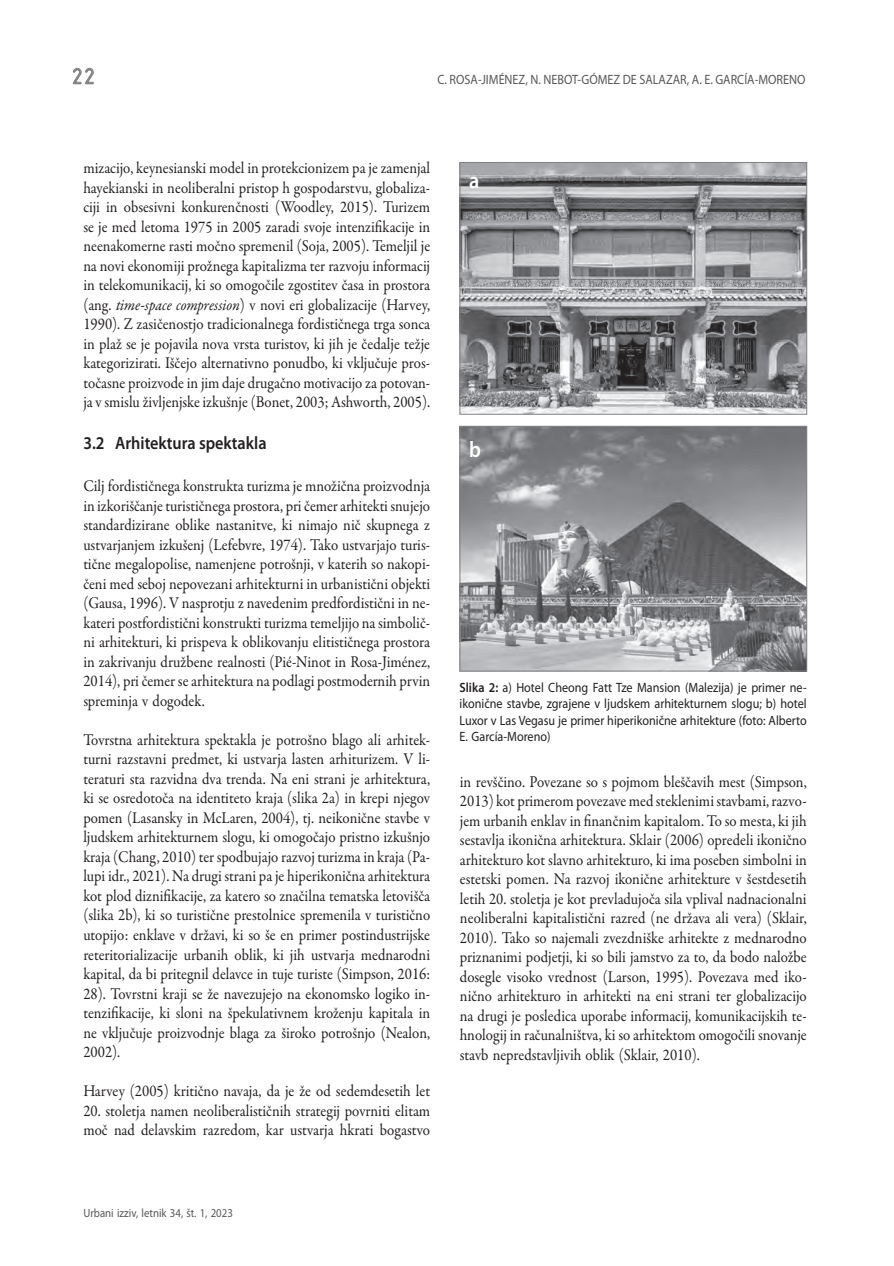
<style>
.page{position:relative;width:894px;height:1266px;background:#fff}
.page>*{position:absolute;margin:0;border:0;box-sizing:border-box;transform-origin:0 0}
.t1{font:24px "ISOCTEUR";color:#808285}
.t2{font:600 22.5px "Myriad Pro";color:#fff;scale:.9 1}
.t3{font:600 18px "Myriad Pro";color:#231f20;scale:.9 1}
.t4{font:16.5px/19.5px "Garamond Premr Pro";color:#231f20;text-align:justify;scale:.9 1}
.t5{font:13.5px/16.5px "Myriad Pro";color:#231f20;text-align:justify;scale:.9 1}
.t6{font:13.5px "Myriad Pro";color:#57585a;scale:.9 1}
.t7{font:12px "Myriad Pro";color:#57585a;scale:.9 1}
.s1{font-style:italic}
.s2{font-weight:600}
</style>
<div class="page">
<svg style="left:72px;top:68px;width:22px;height:17px"></svg>
<img style="left:461px;top:164px;width:344px;height:248px">
<div style="left:459px;top:162px;width:348px;height:252px;border:1px solid #808285"></div>
<img style="left:461px;top:428px;width:344px;height:241px">
<div style="left:459px;top:426px;width:348px;height:245px;border:1px solid #808285"></div>
<h1 class="t1" style="left:69px;top:61px;width:31px">22</h1>
<p class="t6" style="left:437px;top:72px;width:410px">C. ROSA-JIMÉNEZ, N. NEBOT-GÓMEZ DE SALAZAR, A. E. GARCÍA-MORENO</p>
<p class="t4" style="left:83px;top:158px;width:387px">mizacijo, keynesianski model in protekcionizem pa je zamenjal hayekianski in neoliberalni pristop h gospodarstvu, globaliza&shy;ciji in obsesivni konkurenčnosti (Woodley, 2015). Turizem se je med letoma 1975 in 2005 zaradi svoje intenzifikacije in neenakomerne rasti močno spremenil (Soja, 2005). Temeljil je na novi ekonomiji prožnega kapitalizma ter razvoju informacij in telekomunikacij, ki so omogočile zgostitev časa in prostora (ang. <span class="s1">time-space compression</span>) v novi eri globalizacije (Harvey, 1990). Z zasičenostjo tradicionalnega fordističnega trga sonca in plaž se je pojavila nova vrsta turistov, ki jih je čedalje težje kategorizirati. Iščejo alternativno ponudbo, ki vključuje pros&shy;točasne proizvode in jim daje drugačno motivacijo za potovan&shy;ja v smislu življenjske izkušnje (Bonet, 2003; Ashworth, 2005).</p>
<p class="t3" style="left:83px;top:431px;width:205px">3.2 Arhitektura spektakla</p>
<p class="t4" style="left:83px;top:476px;width:387px">Cilj fordističnega konstrukta turizma je množična proizvodnja in izkoriščanje turističnega prostora, pri čemer arhitekti snujejo standardizirane oblike nastanitve, ki nimajo nič skupnega z ustvarjanjem izkušenj (Lefebvre, 1974). Tako ustvarjajo turis&shy;tične megalopolise, namenjene potrošnji, v katerih so nakopi&shy;čeni med seboj nepovezani arhitekturni in urbanistični objekti (Gausa, 1996). V nasprotju z navedenim predfordistični in ne&shy;kateri postfordistični konstrukti turizma temeljijo na simbolič&shy;ni arhitekturi, ki prispeva k oblikovanju elitističnega prostora in zakrivanju družbene realnosti (Pié-Ninot in Rosa-Jiménez, 2014), pri čemer se arhitektura na podlagi postmodernih prvin spreminja v dogodek.</p>
<p class="t4" style="left:83px;top:730px;width:387px">Tovrstna arhitektura spektakla je potrošno blago ali arhitek&shy;turni razstavni predmet, ki ustvarja lasten arhiturizem. V li&shy;teraturi sta razvidna dva trenda. Na eni strani je arhitektura, ki se osredotoča na identiteto kraja (slika 2a) in krepi njegov pomen (Lasansky in McLaren, 2004), tj. neikonične stavbe v ljudskem arhitekturnem slogu, ki omogočajo pristno izkušnjo kraja (Chang, 2010) ter spodbujajo razvoj turizma in kraja (Pa&shy;lupi idr., 2021). Na drugi strani pa je hiperikonična arhitektura kot plod diznifikacije, za katero so značilna tematska letovišča (slika 2b), ki so turistične prestolnice spremenila v turistično utopijo: enklave v državi, ki so še en primer postindustrijske reteritorializacije urbanih oblik, ki jih ustvarja mednarodni kapital, da bi pritegnil delavce in tuje turiste (Simpson, 2016:<br>28). Tovrstni kraji se že navezujejo na ekonomsko logiko in&shy;tenzifikacije, ki sloni na špekulativnem kroženju kapitala in ne vključuje proizvodnje blaga za široko potrošnjo (Nealon, 2002).</p>
<p class="t4" style="left:83px;top:1081px;width:387px">Harvey (2005) kritično navaja, da je že od sedemdesetih let</p>
<p class="t4" style="left:83px;top:1100px;width:387px">20. stoletja namen neoliberalističnih strategij povrniti elitam moč nad delavskim razredom, kar ustvarja hkrati bogastvo</p>
<p class="t7" style="left:83px;top:1205px;width:168px">Urbani izziv, letnik 34, št. 1, 2023</p>
<h2 class="t2" style="left:469px;top:166px;width:13px">a</h2>
<h2 class="t2" style="left:469px;top:434px;width:15px">b</h2>
<p class="t5" style="left:459px;top:679px;width:387px"><span class="s2">Slika 2:</span> a) Hotel Cheong Fatt Tze Mansion (Malezija) je primer ne&shy;ikonične stavbe, zgrajene v ljudskem arhitekturnem slogu; b) hotel Luxor v Las Vegasu je primer hiperikonične arhitekture (foto: Alberto E. García-Moreno)</p>
<p class="t4" style="left:460px;top:772px;width:387px">in revščino. Povezane so s pojmom bleščavih mest (Simpson, 2013) kot primerom povezave med steklenimi stavbami, razvo&shy;jem urbanih enklav in finančnim kapitalom. To so mesta, ki jih sestavlja ikonična arhitektura. Sklair (2006) opredeli ikonično arhitekturo kot slavno arhitekturo, ki ima poseben simbolni in estetski pomen. Na razvoj ikonične arhitekture v šestdesetih letih 20. stoletja je kot prevladujoča sila vplival nadnacionalni neoliberalni kapitalistični razred (ne država ali vera) (Sklair, 2010). Tako so najemali zvezdniške arhitekte z mednarodno priznanimi podjetji, ki so bili jamstvo za to, da bodo naložbe dosegle visoko vrednost (Larson, 1995). Povezava med iko&shy;nično arhitekturo in arhitekti na eni strani ter globalizacijo na drugi je posledica uporabe informacij, komunikacijskih te&shy;hnologij in računalništva, ki so arhitektom omogočili snovanje stavb nepredstavljivih oblik (Sklair, 2010).</p>
</div>
